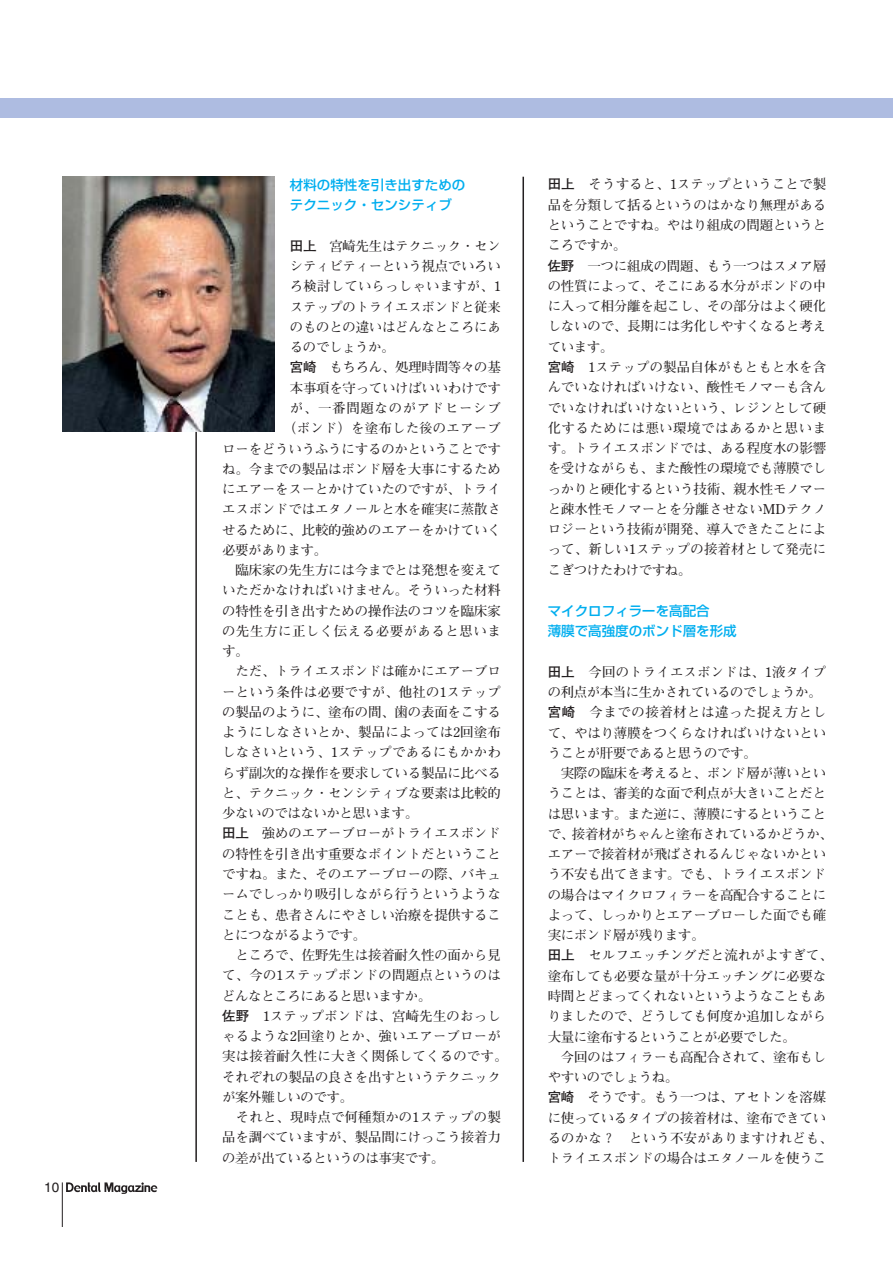
<style>
.page{position:relative;width:893px;height:1263px;background:#fff}
.page>*{position:absolute;margin:0;border:0;box-sizing:border-box;transform-origin:0 0}
.t1{font:13.5px/20.2px "Futo Min A101 Bold 90 msp RKSJ H";letter-spacing:-.02em;color:#231f20}
.t2{font:13.5px "Futo Min A101 Bold 90 msp RKSJ H";letter-spacing:.005em;color:#231f20}
.t3{font:13.5px/20.2px "Shin Go Medium 90 msp RKSJ H";color:#00aeef}
.t4{font:13.5px "Futo Min A101 Bold 90 msp RKSJ H";letter-spacing:.01em;color:#231f20}
.t5{font:13.5px "Futo Min A101 Bold 90 msp RKSJ H";letter-spacing:.035em;color:#231f20}
.t6{font:13.5px "Futo Min A101 Bold 90 msp RKSJ H";letter-spacing:.045em;color:#231f20}
.t7{font:13.5px "Helvetica";color:#231f20}
.s1{font-family:"Futo Go B101 Bold 90 msp RKSJ H"}
</style>
<div class="page">
<svg style="left:66px;top:1182px;width:91px;height:12px"></svg>
<hr style="left:195px;top:180px;width:2px;height:982px;background:#231f20">
<div style="left:0;top:99px;width:893px;height:19px;background:#aebce1"></div>
<hr style="left:522px;top:177px;width:2px;height:985px;background:#231f20">
<hr style="left:62px;top:1182px;width:1px;height:44px;background:#231f20">
<img style="left:62px;top:177px;width:213px;height:255px">
<p class="t7" style="left:44px;top:1182px;width:17px">10</p>
<p class="t3" style="left:290px;top:177px;width:177px">材料の特性を引き出すためのテクニック・センシティブ</p>
<p class="t1" style="left:290px;top:237px;width:212px"><span class="s1">田上</span> 宮崎先生はテクニック・セン</p>
<p class="t1" style="left:290px;top:258px;width:212px">シティビティーという視点でいろい</p>
<p class="t4" style="left:290px;top:281px;width:212px">ろ検討していらっしゃいますが、1</p>
<p class="t1" style="left:290px;top:298px;width:212px">ステップのトライエスボンドと従来</p>
<p class="t1" style="left:290px;top:318px;width:212px">のものとの違いはどんなところにあ</p>
<p class="t1" style="left:290px;top:339px;width:106px">るのでしょうか。</p>
<p class="t1" style="left:290px;top:359px;width:212px"><span class="s1">宮崎</span> もちろん、処理時間等々の基</p>
<p class="t1" style="left:290px;top:379px;width:212px">本事項を守っていけばいいわけです</p>
<p class="t6" style="left:290px;top:403px;width:212px">が、一番問題なのがアドヒーシブ</p>
<p class="t4" style="left:283px;top:423px;width:219px">（ボンド）を塗布した後のエアーブ</p>
<p class="t1" style="left:222px;top:440px;width:280px">ローをどういうふうにするのかということです</p>
<p class="t1" style="left:222px;top:460px;width:280px">ね。今までの製品はボンド層を大事にするため</p>
<p class="t1" style="left:222px;top:481px;width:280px">にエアーをスーとかけていたのですが、トライ</p>
<p class="t1" style="left:222px;top:501px;width:280px">エスボンドではエタノールと水を確実に蒸散さ</p>
<p class="t1" style="left:222px;top:521px;width:280px">せるために、比較的強めのエアーをかけていく</p>
<p class="t1" style="left:222px;top:541px;width:106px">必要があります。</p>
<p class="t1" style="left:235px;top:562px;width:267px">臨床家の先生方には今までとは発想を変えて</p>
<p class="t1" style="left:222px;top:582px;width:280px">いただかなければいけません。そういった材料</p>
<p class="t1" style="left:222px;top:602px;width:280px">の特性を引き出すための操作法のコツを臨床家</p>
<p class="t5" style="left:222px;top:626px;width:280px">の先生方に正しく伝える必要があると思いま</p>
<p class="t1" style="left:222px;top:643px;width:28px">す。</p>
<p class="t1" style="left:235px;top:663px;width:267px">ただ、トライエスボンドは確かにエアーブロ</p>
<p class="t2" style="left:222px;top:686px;width:280px">ーという条件は必要ですが、他社の1ステップ</p>
<p class="t1" style="left:222px;top:703px;width:280px">の製品のように、塗布の間、歯の表面をこする</p>
<p class="t2" style="left:222px;top:727px;width:280px">ようにしなさいとか、製品によっては2回塗布</p>
<p class="t2" style="left:222px;top:747px;width:280px">しなさいという、1ステップであるにもかかわ</p>
<p class="t1" style="left:222px;top:764px;width:280px">らず副次的な操作を要求している製品に比べる</p>
<p class="t1" style="left:222px;top:784px;width:280px">と、テクニック・センシティブな要素は比較的</p>
<p class="t1" style="left:222px;top:805px;width:197px">少ないのではないかと思います。</p>
<p class="t1" style="left:222px;top:825px;width:280px"><span class="s1">田上</span> 強めのエアーブローがトライエスボンド</p>
<p class="t1" style="left:222px;top:845px;width:280px">の特性を引き出す重要なポイントだということ</p>
<p class="t1" style="left:222px;top:866px;width:280px">ですね。また、そのエアーブローの際、バキュ</p>
<p class="t1" style="left:222px;top:886px;width:280px">ームでしっかり吸引しながら行うというような</p>
<p class="t1" style="left:222px;top:906px;width:280px">ことも、患者さんにやさしい治療を提供するこ</p>
<p class="t1" style="left:222px;top:926px;width:145px">とにつながるようです。</p>
<p class="t1" style="left:235px;top:947px;width:267px">ところで、佐野先生は接着耐久性の面から見</p>
<p class="t2" style="left:222px;top:970px;width:280px">て、今の1ステップボンドの問題点というのは</p>
<p class="t1" style="left:222px;top:987px;width:210px">どんなところにあると思いますか。</p>
<p class="t2" style="left:222px;top:1011px;width:280px"><span class="s1">佐野</span> 1ステップボンドは、宮崎先生のおっし</p>
<p class="t2" style="left:222px;top:1031px;width:280px">ゃるような2回塗りとか、強いエアーブローが</p>
<p class="t2" style="left:222px;top:1051px;width:287px">実は接着耐久性に大きく関係してくるのです。</p>
<p class="t1" style="left:222px;top:1068px;width:280px">それぞれの製品の良さを出すというテクニック</p>
<p class="t1" style="left:222px;top:1089px;width:132px">が案外難しいのです。</p>
<p class="t2" style="left:236px;top:1112px;width:266px">それと、現時点で何種類かの1ステップの製</p>
<p class="t1" style="left:222px;top:1129px;width:280px">品を調べていますが、製品間にけっこう接着力</p>
<p class="t1" style="left:222px;top:1149px;width:223px">の差が出ているというのは事実です。</p>
<p class="t1" style="left:548px;top:176px;width:280px"><span class="s1">田上</span> そうすると、1ステップということで製品を分類して括るというのはかなり無理があるということですね。やはり組成の問題というところですか。<br><span class="s1">佐野</span> 一つに組成の問題、もう一つはスメア層の性質によって、そこにある水分がボンドの中に入って相分離を起こし、その部分はよく硬化しないので、長期には劣化しやすくなると考えています。<br><span class="s1">宮崎</span> 1ステップの製品自体がもともと水を含んでいなければいけない、酸性モノマーも含んでいなければいけないという、レジンとして硬化するためには悪い環境ではあるかと思います。トライエスボンドでは、ある程度水の影響を受けながらも、また酸性の環境でも薄膜でしっかりと硬化するという技術、親水性モノマーと疎水性モノマーとを分離させないMDテクノロジーという技術が開発、導入できたことによって、新しい1ステップの接着材として発売にこぎつけたわけですね。</p>
<p class="t3" style="left:548px;top:602px;width:190px">マイクロフィラーを高配合<br>薄膜で高強度のボンド層を形成</p>
<p class="t1" style="left:548px;top:663px;width:280px"><span class="s1">田上</span> 今回のトライエスボンドは、1液タイプの利点が本当に生かされているのでしょうか。<span class="s1">宮崎</span> 今までの接着材とは違った捉え方として、やはり薄膜をつくらなければいけないということが肝要であると思うのです。</p>
<p class="t1" style="left:548px;top:765px;width:287px;text-indent:13px">実際の臨床を考えると、ボンド層が薄いということは、審美的な面で利点が大きいことだとは思います。また逆に、薄膜にするということで、接着材がちゃんと塗布されているかどうか、エアーで接着材が飛ばされるんじゃないかという不安も出てきます。でも、トライエスボンドの場合はマイクロフィラーを高配合することによって、しっかりとエアーブローした面でも確実にボンド層が残ります。<br><span class="s1">田上</span> セルフエッチングだと流れがよすぎて、塗布しても必要な量が十分エッチングに必要な時間とどまってくれないというようなこともありましたので、どうしても何度か追加しながら大量に塗布するということが必要でした。</p>
<p class="t1" style="left:548px;top:1049px;width:287px;text-indent:13px">今回のはフィラーも高配合されて、塗布もしやすいのでしょうね。<br><span class="s1">宮崎</span> そうです。もう一つは、アセトンを溶媒に使っているタイプの接着材は、塗布できているのかな？　という不安がありますけれども、トライエスボンドの場合はエタノールを使うこ</p>
</div>
